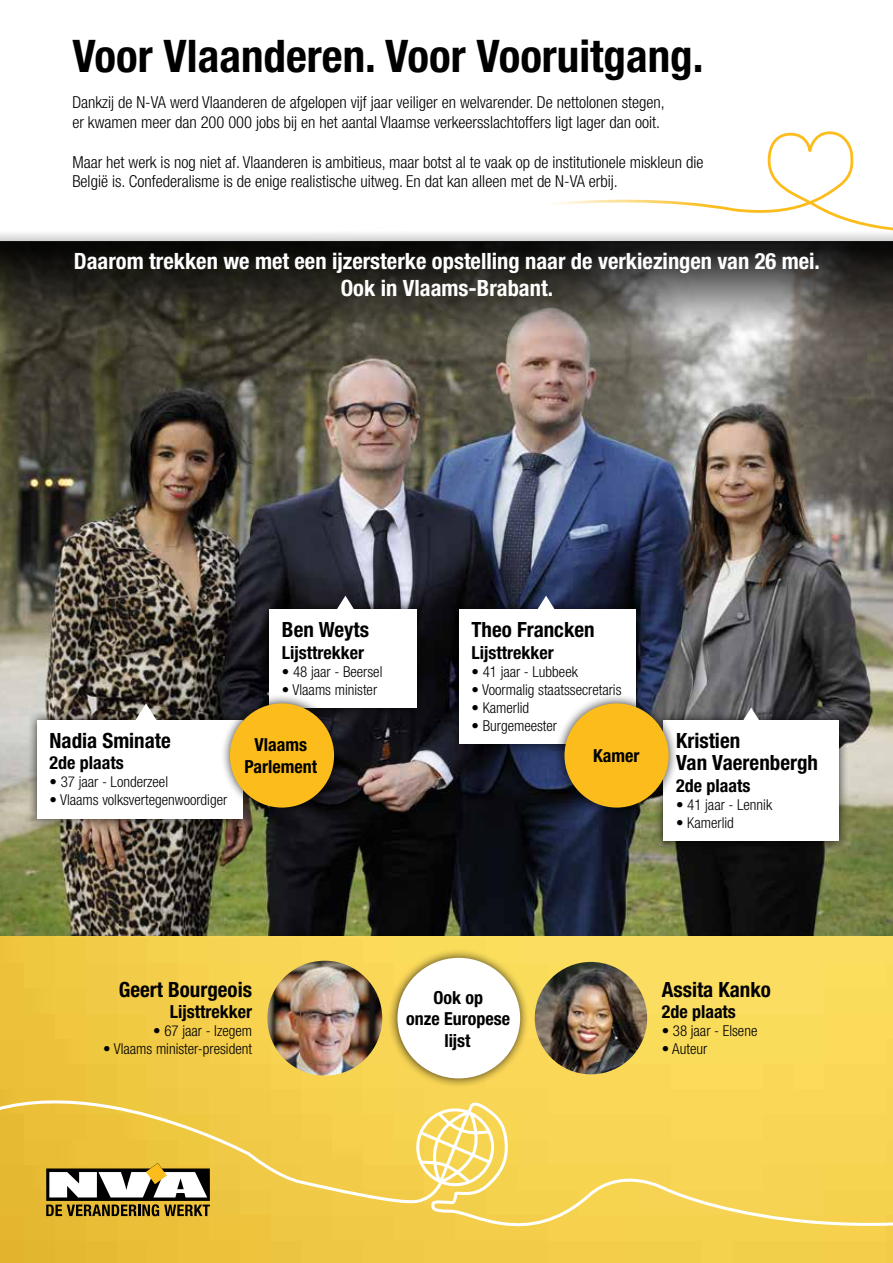
<style>
.page{position:relative;width:893px;height:1263px;background:#fff}
.page>*{position:absolute;margin:0;border:0;box-sizing:border-box;transform-origin:0 0}
.t1{font:700 condensed 45px "Helvetica Neue LT Std";color:#000}
.t2{font:700 condensed 22.5px/27px "Helvetica Neue LT Std";color:#fff;text-align:center}
.t3{font:700 condensed 21px/22.5px "Helvetica Neue LT Std";color:#000}
.t4{font:700 condensed 18px/21.6px "Helvetica Neue LT Std";color:#000;text-align:center}
.t5{font:300 condensed 16.5px/19.8px "Helvetica Neue LT Std";color:#000}
.t6{font:300 condensed 15px "Helvetica Neue LT Std";color:#000}
.s1{font-weight:700}
</style>
<div class="page">
<img style="left:0;top:935px;width:893px;height:104px">
<img style="left:0;top:360px;width:893px;height:575px">
<svg style="left:0;top:1039px;width:893px;height:224px;background:#f3cf50"></svg>
<img style="left:267px;top:961px;width:115px;height:114px;border-radius:57px">
<img style="left:535px;top:962px;width:112px;height:112px;border-radius:56px">
<svg style="left:0;top:131px;width:893px;height:110px"></svg>
<svg style="left:46px;top:1163px;width:164px;height:53px"></svg>
<svg style="left:0;top:241px;width:893px;height:119px;background:#48453e"></svg>
<div style="left:259px;top:599px;width:167px;height:118px;background:#000;opacity:.75"></div>
<div style="left:269px;top:609px;width:148px;height:98px;background:#fff"></div>
<div style="left:653px;top:710px;width:195px;height:141px;background:#000;opacity:.75"></div>
<div style="left:663px;top:720px;width:176px;height:121px;background:#fff"></div>
<div style="left:27px;top:710px;width:225px;height:118px;background:#000;opacity:.75"></div>
<div style="left:37px;top:720px;width:205px;height:98px;background:#fff"></div>
<div style="left:449px;top:599px;width:196px;height:154px;background:#000;opacity:.75"></div>
<div style="left:459px;top:609px;width:176px;height:134px;background:#fff"></div>
<div style="left:221px;top:694px;width:123px;height:123px;background:#000;opacity:.75"></div>
<div style="left:230px;top:703px;width:104px;height:104px;background:#fcbd1c;border-radius:50%"></div>
<div style="left:555px;top:694px;width:123px;height:123px;background:#000;opacity:.75"></div>
<div style="left:564px;top:703px;width:105px;height:104px;background:#fcbd1c;border-radius:50%"></div>
<div style="left:388px;top:948px;width:142px;height:140px;background:#000;opacity:.75"></div>
<div style="left:397px;top:958px;width:123px;height:120px;background:#fff;border-radius:50%"></div>
<svg style="left:135px;top:703px;width:22px;height:17px"></svg>
<svg style="left:334px;top:596px;width:23px;height:13px"></svg>
<svg style="left:535px;top:596px;width:22px;height:13px"></svg>
<svg style="left:740px;top:707px;width:22px;height:13px"></svg>
<h1 class="t1" style="left:72px;top:29px;width:633px">Voor Vlaanderen. Voor Vooruitgang.</h1>
<p class="t5" style="left:72px;top:92px;width:594px">Dankzij de N-VA werd Vlaanderen de afgelopen vijf jaar veiliger en welvarender. De nettolonen stegen, er kwamen meer dan 200 000 jobs bij en het aantal Vlaamse verkeersslachtoffers ligt lager dan ooit.</p>
<p class="t5" style="left:72px;top:152px;width:633px">Maar het werk is nog niet af. Vlaanderen is ambitieus, maar botst al te vaak op de institutionele miskleun die<br>België is. Confederalisme is de enige realistische uitweg. En dat kan alleen met de N-VA erbij.</p>
<h2 class="t2" style="left:74px;top:247px;width:748px">Daarom trekken we met een ijzersterke opstelling naar de verkiezingen van 26 mei.<br>Ook in Vlaams-Brabant.</h2>
<p class="t3" style="left:50px;top:729px;width:123px">Nadia Sminate</p>
<p class="t4" style="left:50px;top:752px;width:76px">2de plaats</p>
<p class="t6" style="left:50px;top:773px;width:120px"><span class="s1">•</span> 37 jaar - Londerzeel</p>
<p class="t6" style="left:50px;top:791px;width:179px"><span class="s1">•</span> Vlaams volksvertegenwoordiger</p>
<p class="t3" style="left:282px;top:618px;width:89px">Ben Weyts</p>
<p class="t4" style="left:282px;top:641px;width:84px">Lijsttrekker</p>
<p class="t6" style="left:282px;top:663px;width:102px"><span class="s1">•</span> 48 jaar - Beersel</p>
<p class="t6" style="left:282px;top:681px;width:97px"><span class="s1">•</span> Vlaams minister</p>
<p class="t3" style="left:472px;top:618px;width:125px">Theo Francken</p>
<p class="t4" style="left:472px;top:641px;width:84px">Lijsttrekker</p>
<p class="t6" style="left:472px;top:663px;width:108px"><span class="s1">•</span> 41 jaar - Lubbeek</p>
<p class="t6" style="left:472px;top:681px;width:151px"><span class="s1">•</span> Voormalig staatssecretaris</p>
<p class="t6" style="left:472px;top:699px;width:59px"><span class="s1">•</span> Kamerlid</p>
<p class="t6" style="left:472px;top:717px;width:87px"><span class="s1">•</span> Burgemeester</p>
<p class="t4" style="left:245px;top:734px;width:74px">Vlaams<br>Parlement</p>
<p class="t4" style="left:593px;top:744px;width:48px">Kamer</p>
<p class="t3" style="left:676px;top:729px;width:143px">Kristien<br>Van Vaerenbergh</p>
<p class="t4" style="left:676px;top:774px;width:76px">2de plaats</p>
<p class="t6" style="left:676px;top:796px;width:97px"><span class="s1">•</span> 41 jaar - Lennik</p>
<p class="t6" style="left:676px;top:814px;width:59px"><span class="s1">•</span> Kamerlid</p>
<p class="t3" style="left:119px;top:978px;width:135px">Geert Bourgeois</p>
<p class="t4" style="left:170px;top:1001px;width:84px">Lijsttrekker</p>
<p class="t6" style="left:153px;top:1022px;width:100px"><span class="s1">•</span> 67 jaar - Izegem</p>
<p class="t6" style="left:103px;top:1040px;width:150px"><span class="s1">•</span> Vlaams minister-president</p>
<p class="t4" style="left:406px;top:986px;width:105px">Ook op<br>onze Europese lijst</p>
<p class="t3" style="left:662px;top:978px;width:111px">Assita Kanko</p>
<p class="t4" style="left:662px;top:1001px;width:76px">2de plaats</p>
<p class="t6" style="left:662px;top:1022px;width:97px"><span class="s1">•</span> 38 jaar - Elsene</p>
<p class="t6" style="left:662px;top:1040px;width:47px"><span class="s1">•</span> Auteur</p>
</div>
